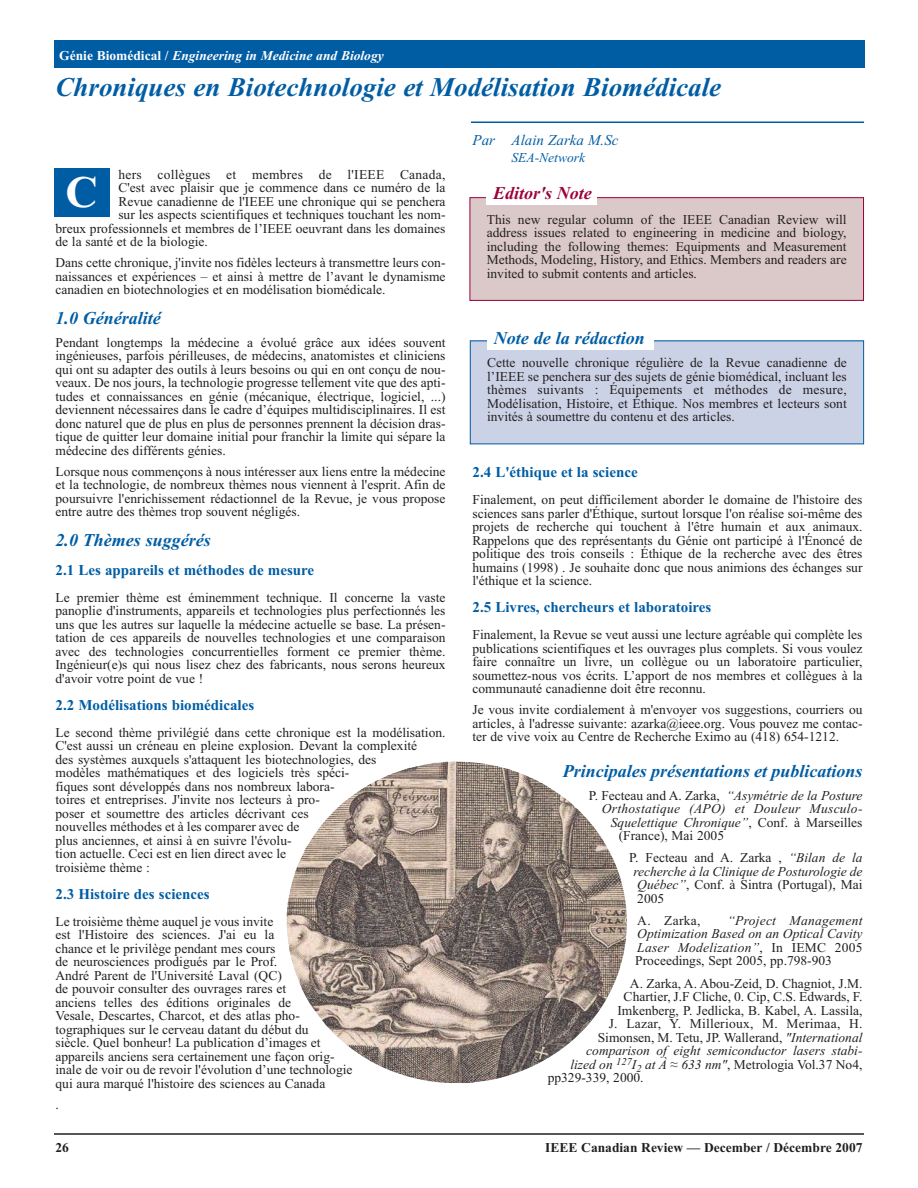
<style>
.page{position:relative;width:918px;height:1188px;background:#fff}
.page>*{position:absolute;margin:0;border:0;box-sizing:border-box;transform-origin:0 0}
.t1{font:700 45px "Times New Roman";color:#fff}
.t2{font:italic 700 27px "Times New Roman";color:#005da4}
.t3{font:italic 700 18px "Times New Roman";color:#005da4}
.t4{font:italic 700 18px "Times New Roman";color:#9e0039}
.t5{font:700 15px "Times New Roman";color:#005da4}
.t6{font:italic 15px "Times New Roman";color:#005da4}
.t7{font:13.5px/13.5px "Times New Roman";color:#231f20;text-align:justify}
.t8{font:italic 13.5px/13.5px "Times New Roman";color:#231f20;text-align:justify}
.t9{font:13.5px "Times New Roman";letter-spacing:.02em;color:#231f20}
.t10{font:italic 700 13.5px "Times New Roman";color:#fff}
.t11{font:700 13.5px "Times New Roman";color:#231f20}
.t12{font:italic 13.5px "Times New Roman";letter-spacing:.02em;color:#231f20}
.t13{font:italic 13.5px "Times New Roman";color:#005da4}
.s1{font-style:normal}
.s2{font-style:italic}
</style>
<div class="page">
<hr style="left:54px;top:1133px;width:810px;height:2px;background:#231f20">
<div style="left:54px;top:40px;width:810px;height:28px;background:#005da4"></div>
<div style="left:54px;top:169px;width:55px;height:48px;background:#005da4"></div>
<div style="left:470px;top:198px;width:394px;height:102px;background:#dbc9c9"></div>
<div style="left:470px;top:197px;width:394px;height:104px;border:1px solid #9e0039"></div>
<div style="left:470px;top:341px;width:394px;height:103px;background:#ccd2e6"></div>
<div style="left:487px;top:184px;width:110px;height:21px;background:#fff"></div>
<div style="left:488px;top:330px;width:166px;height:20px;background:#fff"></div>
<hr style="left:471px;top:122px;width:393px;height:1px;background:#005da4">
<img style="left:287px;top:761px;width:340px;height:322px">
<p class="t10" style="left:59px;top:51px;width:326px"><span class="s1">Génie Biomédical /</span> Engineering in Medicine and Biology</p>
<h2 class="t2" style="left:56px;top:77px;width:667px">Chroniques en Biotechnologie et Modélisation Biomédicale</h2>
<p class="t9" style="left:118px;top:169px;width:329px">hers collègues et membres de l'IEEE Canada,</p>
<p class="t7" style="left:118px;top:182px;width:329px">C'est avec plaisir que je commence dans ce numéro de la</p>
<p class="t7" style="left:118px;top:196px;width:329px">Revue canadienne de l'IEEE une chronique qui se penchera</p>
<p class="t7" style="left:118px;top:209px;width:329px">sur les aspects scientifiques et techniques touchant les nom-</p>
<p class="t7" style="left:56px;top:223px;width:392px">breux professionnels et membres de l’IEEE oeuvrant dans les domaines</p>
<p class="t7" style="left:56px;top:236px;width:154px">de la santé et de la biologie.</p>
<p class="t7" style="left:56px;top:257px;width:392px">Dans cette chronique, j'invite nos fidèles lecteurs à transmettre leurs con&shy;naissances et expériences – et ainsi à mettre de l’avant le dynamisme canadien en biotechnologies et en modélisation biomédicale.</p>
<h3 class="t3" style="left:56px;top:312px;width:107px">1.0 Généralité</h3>
<p class="t7" style="left:56px;top:337px;width:392px">Pendant longtemps la médecine a évolué grâce aux idées souvent ingénieuses, parfois périlleuses, de médecins, anatomistes et cliniciens qui ont su adapter des outils à leurs besoins ou qui en ont conçu de nou&shy;veaux. De nos jours, la technologie progresse tellement vite que des apti&shy;tudes et connaissances en génie (mécanique, électrique, logiciel, ...) deviennent nécessaires dans le cadre d’équipes multidisciplinaires. Il est donc naturel que de plus en plus de personnes prennent la décision dras&shy;tique de quitter leur domaine initial pour franchir la limite qui sépare la médecine des différents génies.</p>
<p class="t7" style="left:56px;top:466px;width:392px">Lorsque nous commençons à nous intéresser aux liens entre la médecine et la technologie, de nombreux thèmes nous viennent à l'esprit. Afin de poursuivre l'enrichissement rédactionnel de la Revue, je vous propose entre autre des thèmes trop souvent négligés.</p>
<h3 class="t3" style="left:56px;top:534px;width:157px">2.0 Thèmes suggérés</h3>
<p class="t5" style="left:56px;top:565px;width:260px">2.1 Les appareils et méthodes de mesure</p>
<p class="t7" style="left:56px;top:592px;width:392px">Le premier thème est éminemment technique. Il concerne la vaste panoplie d'instruments, appareils et technologies plus perfectionnés les uns que les autres sur laquelle la médecine actuelle se base. La présen&shy;tation de ces appareils de nouvelles technologies et une comparaison avec des technologies concurrentielles forment ce premier thème.<br>Ingénieur(e)s qui nous lisez chez des fabricants, nous serons heureux d'avoir votre point de vue !</p>
<p class="t5" style="left:56px;top:700px;width:200px">2.2 Modélisations biomédicales</p>
<p class="t7" style="left:56px;top:727px;width:392px;text-align:left">Le second thème privilégié dans cette chronique est la modélisation.<br>C'est aussi un créneau en pleine explosion. Devant la complexité<br>des systèmes auxquels s'attaquent les biotechnologies, des<br>modèles mathématiques et des logiciels très spéci-<br>fiques sont développés dans nos nombreux labora-<br>toires et entreprises. J'invite nos lecteurs à pro-<br>poser et soumettre des articles décrivant ces<br>nouvelles méthodes et à les comparer avec de<br>plus anciennes, et ainsi à en suivre l'évolu-<br>tion actuelle. Ceci est en lien direct avec le<br>troisième thème :</p>
<p class="t5" style="left:56px;top:889px;width:156px">2.3 Histoire des sciences</p>
<p class="t7" style="left:56px;top:916px;width:299px;text-align:left">Le troisième thème auquel je vous invite<br>est l'Histoire des sciences. J'ai eu la<br>chance et le privilège pendant mes cours<br>de neurosciences prodigués par le Prof.<br>André Parent de l'Université Laval (QC)<br>de pouvoir consulter des ouvrages rares et<br>anciens telles des éditions originales de<br>Vesale, Descartes, Charcot, et des atlas pho&shy;tographiques sur le cerveau datant du début du<br>siècle. Quel bonheur! La publication d’images et appareils anciens sera certainement une façon orig&shy;inale de voir ou de revoir l'évolution d’une technologie qui aura marqué l'histoire des sciences au Canada</p>
<p class="t7" style="left:56px;top:1099px;width:5px">.</p>
<h1 class="t1" style="left:65px;top:178px;width:34px">C</h1>
<p class="t6" style="left:473px;top:135px;width:147px">Par Alain Zarka M.Sc</p>
<p class="t13" style="left:512px;top:153px;width:75px">SEA-Network</p>
<h3 class="t4" style="left:493px;top:187px;width:100px">Editor's Note</h3>
<p class="t7" style="left:487px;top:214px;width:361px">This new regular column of the IEEE Canadian Review will address issues related to engineering in medicine and biology, including the following themes: Equipments and Measurement Methods, Modeling, History, and Ethics. Members and readers are invited to submit contents and articles.</p>
<h3 class="t3" style="left:494px;top:332px;width:152px">Note de la rédaction</h3>
<p class="t7" style="left:487px;top:357px;width:361px">Cette nouvelle chronique régulière de la Revue canadienne de l’IEEE se penchera sur des sujets de génie biomédical, incluant les thèmes suivants : Équipements et méthodes de mesure, Modélisation, Histoire, et Éthique. Nos membres et lecteurs sont invités à soumettre du contenu et des articles.</p>
<p class="t5" style="left:472px;top:467px;width:167px">2.4 L'éthique et la science</p>
<p class="t7" style="left:472px;top:494px;width:392px">Finalement, on peut difficilement aborder le domaine de l'histoire des sciences sans parler d'Éthique, surtout lorsque l'on réalise soi-même des projets de recherche qui touchent à l'être humain et aux animaux.<br>Rappelons que des représentants du Génie ont participé à l'Énoncé de politique des trois conseils : Éthique de la recherche avec des êtres humains (1998) . Je souhaite donc que nous animions des échanges sur l'éthique et la science.</p>
<p class="t5" style="left:472px;top:602px;width:240px">2.5 Livres, chercheurs et laboratoires</p>
<p class="t7" style="left:472px;top:629px;width:392px">Finalement, la Revue se veut aussi une lecture agréable qui complète les publications scientifiques et les ouvrages plus complets. Si vous voulez faire connaître un livre, un collègue ou un laboratoire particulier, soumettez-nous vos écrits. L’apport de nos membres et collègues à la communauté canadienne doit être reconnu.</p>
<p class="t7" style="left:472px;top:704px;width:392px">Je vous invite cordialement à m'envoyer vos suggestions, courriers ou articles, à l'adresse suivante: azarka@ieee.org. Vous pouvez me contac&shy;ter de vive voix au Centre de Recherche Eximo au (418) 654-1212.</p>
<h3 class="t3" style="left:563px;top:765px;width:301px">Principales présentations et publications</h3>
<p class="t8" style="left:589px;top:790px;width:275px"><span class="s1">P. Fecteau and A. Zarka,</span> “Asymétrie de la Posture</p>
<p class="t12" style="left:602px;top:804px;width:262px">Orthostatique (APO) et Douleur Musculo-</p>
<p class="t8" style="left:611px;top:817px;width:253px">Squelettique Chronique”<span class="s1">, Conf. à Marseilles</span></p>
<p class="t7" style="left:619px;top:830px;width:107px">(France), Mai 2005</p>
<p class="t8" style="left:633px;top:852px;width:231px;text-indent:-4px"><span class="s1">P. Fecteau and A. Zarka ,</span> “Bilan de la recherche à la Clinique de Posturologie de Québec”<span class="s1">, Conf. à Sintra (Portugal), Mai 2005</span></p>
<p class="t7" style="left:637px;top:915px;width:65px">A. Zarka,</p>
<p class="t8" style="left:635px;top:915px;width:229px;text-indent:92px">“Project Management Optimization Based on an Optical Cavity Laser Modelization”<span class="s1">, In IEMC 2005<br>Proceedings, Sept 2005, pp.798-903</span></p>
<p class="t7" style="left:630px;top:978px;width:234px">A. Zarka, A. Abou-Zeid, D. Chagniot, J.M.</p>
<p class="t7" style="left:624px;top:991px;width:240px">Chartier, J.F Cliche, 0. Cip, C.S. Edwards, F.</p>
<p class="t7" style="left:617px;top:1005px;width:247px">Imkenberg, P. Jedlicka, B. Kabel, A. Lassila,</p>
<p class="t9" style="left:609px;top:1019px;width:255px">J. Lazar, Y. Millerioux, M. Merimaa, H.</p>
<p class="t7" style="left:598px;top:1032px;width:266px">Simonsen, M. Tetu, JP. Wallerand, <span class="s2">"International</span></p>
<p class="t8" style="left:586px;top:1045px;width:278px">comparison of eight semiconductor lasers stabi-</p>
<p class="t7" style="left:570px;top:1059px;width:294px"><span class="s2">lized on</span> <sup>127</sup><span class="s2">I</span><sub>2</sub> <span class="s2">at À ≈ 633 nm"</span>, Metrologia Vol.37 No4,</p>
<p class="t7" style="left:548px;top:1072px;width:97px">pp329-339, 2000.</p>
<p class="t11" style="left:55px;top:1143px;width:15px">26</p>
<p class="t11" style="left:545px;top:1143px;width:319px">IEEE Canadian Review — December / Décembre 2007</p>
</div>
